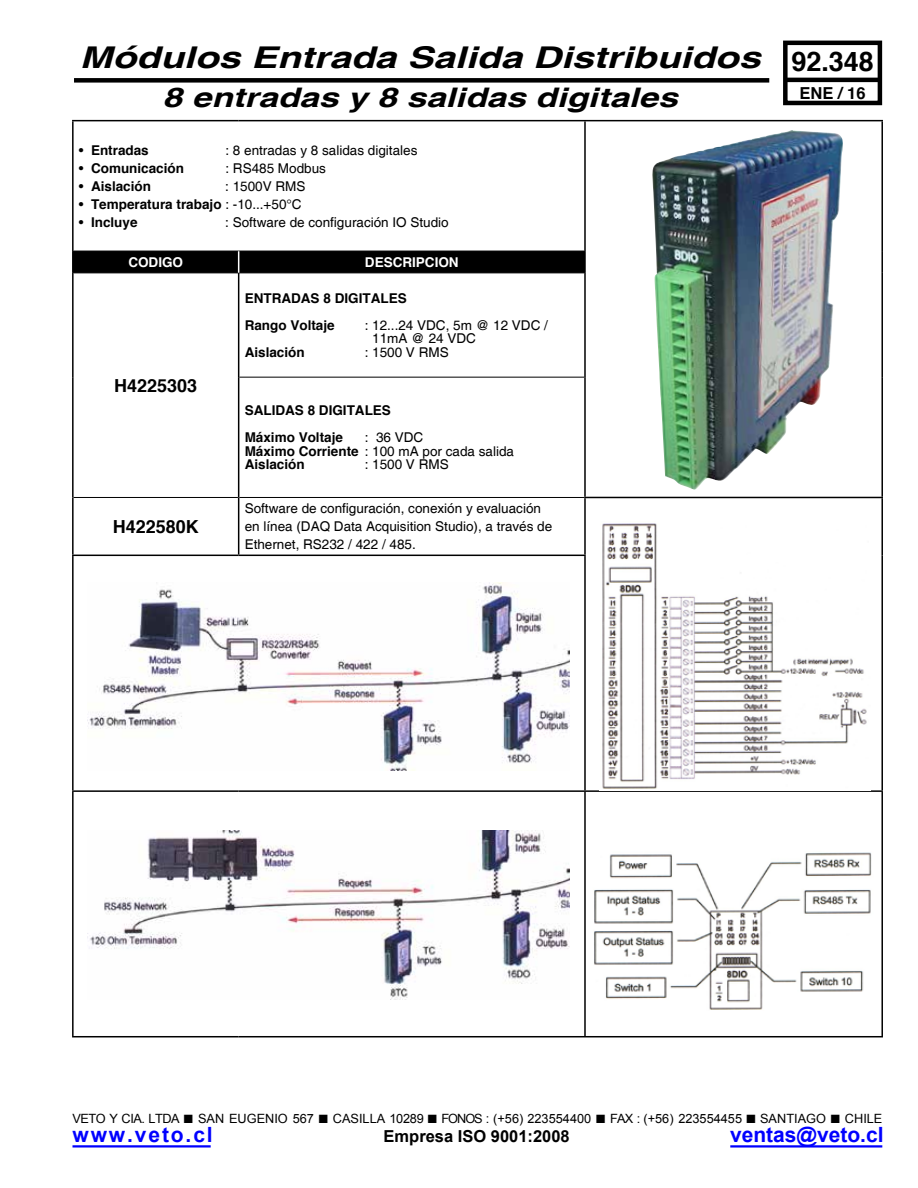
<style>
.page{position:relative;width:918px;height:1188px;background:#fff}
.page>*{position:absolute;margin:0;border:0;box-sizing:border-box;transform-origin:0 0}
.t1{font:italic 700 30px "Helvetica";color:#000;scale:1.3 1}
.t2{font:italic 700 27px "Helvetica";color:#000;scale:1.3 1}
.t3{font:700 27px "Helvetica";color:#000}
.t4{font:700 21px "Arial";color:#00f}
.t5{font:700 21px "Arial";letter-spacing:.09em;color:#00f}
.t6{font:700 18px "Helvetica";color:#000}
.t7{font:700 16.5px "Arial";color:#000}
.t8{font:700 16.5px "Helvetica";color:#000}
.t9{font:13.5px/13.5px "Helvetica";color:#000}
.t10{font:700 13.5px/27px "Helvetica";color:#000}
.t11{font:700 13.5px "Helvetica";color:#fff}
.t12{font:12.75px "Arial";color:#000}
.s1{font-weight:400}
.s2{font-weight:700}
</style>
<div class="page">
<div style="left:74px;top:78px;width:695px;height:5px;background:#000"></div>
<hr style="left:72px;top:1145px;width:139px;height:3px;background:#00f">
<hr style="left:730px;top:1145px;width:152px;height:3px;background:#00f">
<hr style="left:786px;top:78px;width:93px;height:4px;background:#000">
<div style="left:783px;top:41px;width:99px;height:64px;border:4px solid #000"></div>
<hr style="left:74px;top:273px;width:165px;height:1px;background:#000">
<hr style="left:239px;top:273px;width:345px;height:1px;background:#000">
<hr style="left:239px;top:377px;width:345px;height:1px;background:#000">
<hr style="left:74px;top:497px;width:164px;height:1px;background:#000">
<hr style="left:239px;top:497px;width:345px;height:1px;background:#000">
<hr style="left:72px;top:120px;width:167px;height:1px;background:#000">
<hr style="left:72px;top:121px;width:2px;height:130px;background:#000">
<hr style="left:239px;top:120px;width:346px;height:1px;background:#000">
<hr style="left:585px;top:120px;width:298px;height:1px;background:#000">
<hr style="left:881px;top:121px;width:2px;height:130px;background:#000">
<hr style="left:881px;top:251px;width:2px;height:22px;background:#000">
<hr style="left:881px;top:273px;width:2px;height:104px;background:#000">
<hr style="left:72px;top:251px;width:2px;height:22px;background:#000">
<hr style="left:72px;top:273px;width:2px;height:104px;background:#000">
<hr style="left:72px;top:377px;width:2px;height:120px;background:#000">
<hr style="left:881px;top:377px;width:2px;height:120px;background:#000">
<hr style="left:881px;top:498px;width:2px;height:57px;background:#000">
<hr style="left:881px;top:555px;width:2px;height:235px;background:#000">
<hr style="left:72px;top:497px;width:2px;height:58px;background:#000">
<hr style="left:72px;top:556px;width:2px;height:234px;background:#000">
<hr style="left:72px;top:792px;width:2px;height:244px;background:#000">
<hr style="left:881px;top:792px;width:2px;height:244px;background:#000">
<hr style="left:72px;top:1036px;width:167px;height:1px;background:#000">
<hr style="left:239px;top:1036px;width:346px;height:1px;background:#000">
<hr style="left:585px;top:1036px;width:298px;height:1px;background:#000">
<hr style="left:584px;top:121px;width:2px;height:130px;background:#000">
<hr style="left:584px;top:251px;width:2px;height:22px;background:#000">
<hr style="left:584px;top:273px;width:2px;height:104px;background:#000">
<hr style="left:584px;top:377px;width:2px;height:120px;background:#000">
<hr style="left:584px;top:498px;width:2px;height:57px;background:#000">
<hr style="left:584px;top:556px;width:2px;height:234px;background:#000">
<hr style="left:584px;top:792px;width:2px;height:244px;background:#000">
<hr style="left:585px;top:790px;width:298px;height:2px;background:#000">
<hr style="left:72px;top:790px;width:167px;height:2px;background:#000">
<hr style="left:239px;top:790px;width:346px;height:2px;background:#000">
<hr style="left:72px;top:555px;width:167px;height:1px;background:#000">
<hr style="left:239px;top:555px;width:347px;height:1px;background:#000">
<hr style="left:238px;top:273px;width:1px;height:104px;background:#000">
<hr style="left:238px;top:377px;width:1px;height:120px;background:#000">
<hr style="left:238px;top:497px;width:1px;height:58px;background:#000">
<div style="left:74px;top:251px;width:510px;height:22px;background:#000"></div>
<hr style="left:584px;top:497px;width:299px;height:1px;background:#000">
<img style="left:90px;top:830px;width:480px;height:170px">
<img style="left:87px;top:582px;width:483px;height:188px">
<img style="left:594px;top:852px;width:278px;height:158px">
<img style="left:652px;top:130px;width:191px;height:360px">
<img style="left:599px;top:523px;width:272px;height:268px">
<h1 class="t1" style="left:80px;top:39px;width:525px">Módulos Entrada Salida Distribuidos</h1>
<h2 class="t2" style="left:163px;top:81px;width:398px">8 entradas y 8 salidas digitales</h2>
<p class="t10" style="left:79px;top:136px;width:71px"><span class="s1">•</span> Entradas</p>
<p class="t9" style="left:225px;top:144px;width:194px">: 8 entradas y 8 salidas digitales</p>
<p class="t10" style="left:79px;top:154px;width:107px"><span class="s1">•</span> Comunicación</p>
<p class="t9" style="left:225px;top:162px;width:102px">: RS485 Modbus</p>
<p class="t10" style="left:79px;top:172px;width:74px"><span class="s1">•</span> Aislación</p>
<p class="t9" style="left:225px;top:180px;width:82px">: 1500V RMS</p>
<p class="t10" style="left:79px;top:190px;width:224px"><span class="s1">•</span> Temperatura trabajo <span class="s1">: -10...+50°C</span></p>
<p class="t10" style="left:79px;top:208px;width:60px"><span class="s1">•</span> Incluye</p>
<p class="t9" style="left:225px;top:216px;width:225px">: Software de configuración IO Studio</p>
<p class="t11" style="left:128px;top:254px;width:56px">CODIGO</p>
<p class="t11" style="left:365px;top:254px;width:95px">DESCRIPCION</p>
<p class="t10" style="left:245px;top:284px;width:164px">ENTRADAS 8 DIGITALES<br>Rango Voltaje</p>
<p class="t9" style="left:372px;top:319px;width:177px;text-indent:-8px">: 12...24 VDC, 5m @ 12 VDC /<br>11mA @ 24 VDC</p>
<h3 class="t6" style="left:114px;top:374px;width:85px">H4225303</h3>
<h3 class="t6" style="left:113px;top:515px;width:88px">H422580K</h3>
<p class="t10" style="left:245px;top:338px;width:62px">Aislación</p>
<p class="t9" style="left:365px;top:346px;width:86px">: 1500 V RMS</p>
<p class="t10" style="left:245px;top:397px;width:148px">SALIDAS 8 DIGITALES<br>Máximo Voltaje</p>
<p class="t9" style="left:245px;top:431px;width:271px;text-indent:120px">: 36 VDC<br><span class="s2">Máximo Corriente</span> : 100 mA por cada salida<br><span class="s2">Aislación</span></p>
<p class="t9" style="left:365px;top:458px;width:86px">: 1500 V RMS</p>
<p class="t9" style="left:245px;top:500px;width:309px;line-height:18px">Software de configuración, conexión y evaluación en línea (DAQ Data Acquisition Studio), a través de<br>Ethernet, RS232 / 422 / 485.</p>
<h2 class="t3" style="left:791px;top:44px;width:84px">92.348</h2>
<p class="t8" style="left:800px;top:82px;width:68px">ENE / 16</p>
<p class="t12" style="left:72px;top:1110px;width:811px">VETO Y CIA. LTDA ■ SAN EUGENIO 567 ■ CASILLA 10289 ■ FONOS : (+56) 223554400 ■ FAX : (+56) 223554455 ■ SANTIAGO ■ CHILE</p>
<h3 class="t5" style="left:72px;top:1121px;width:142px">www.veto.cl</h3>
<p class="t7" style="left:384px;top:1125px;width:188px">Empresa ISO 9001:2008</p>
<h3 class="t4" style="left:730px;top:1121px;width:155px">ventas@veto.cl</h3>
</div>
